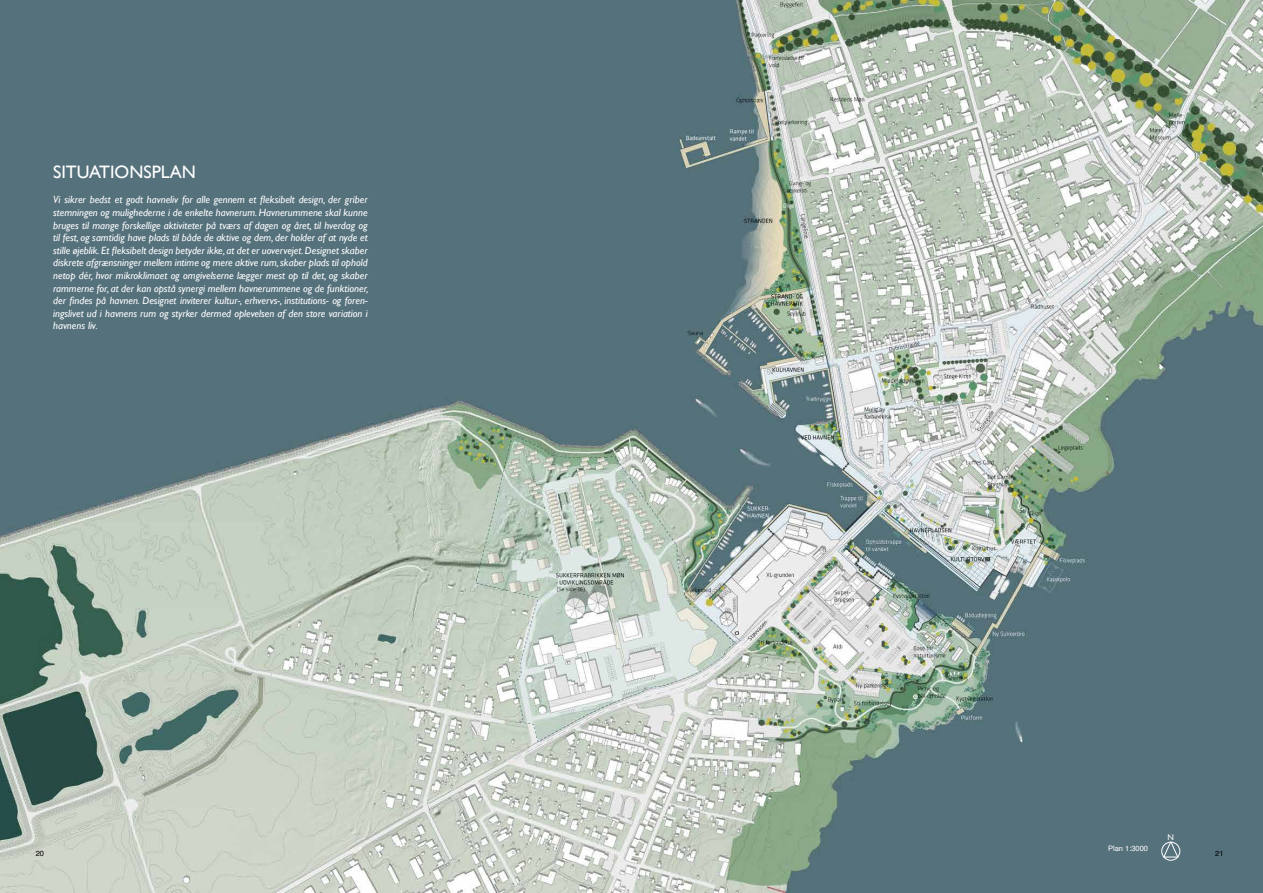
<style>
.page{position:relative;width:1263px;height:893px;background:#fff}
.page>*{position:absolute;margin:0;border:0;box-sizing:border-box;transform-origin:0 0}
.t1{font:18px "Gill Sans";color:#fff}
.t2{font:italic 10.5px/12.6px "Gill Sans";color:#fff;text-align:justify}
.t3{font:8.25px "Gill Sans";color:#fff}
.t4{font:7.5px "Helvetica";color:#fff}
.t5{font:7.5px "Helvetica";color:#000}
</style>
<div class="page">
<img style="left:0;top:0;width:1263px;height:893px">
<div style="left:1161px;top:842px;width:19px;height:19px;border:1px solid #fff;border-radius:50%"></div>
<svg style="left:1163px;top:841px;width:15px;height:17px"></svg>
<h1 class="t1" style="left:53px;top:162px;width:144px">SITUATIONSPLAN</h1>
<p class="t2" style="left:53px;top:194px;width:317px">Vi sikrer bedst et godt havneliv for alle gennem et fleksibelt design, der griber stemningen og mulighederne i de enkelte havnerum. Havnerummene skal kunne bruges til mange forskellige aktiviteter på tværs af dagen og året, til hverdag og til fest, og samtidig have plads til både de aktive og dem, der holder af at nyde et stille øjeblik. Et fleksibelt design betyder ikke, at det er uovervejet. Designet skaber diskrete afgrænsninger mellem intime og mere aktive rum, skaber plads til ophold netop dér, hvor mikroklimaet og omgivelserne lægger mest op til det, og skaber rammerne for, at der kan opstå synergi mellem havnerummene og de funktioner, der findes på havnen. Designet inviterer kultur-, erhvervs-, institutions- og foren&shy;ingslivet ud i havnens rum og styrker dermed oplevelsen af den store variation i havnens liv.</p>
<p class="t3" style="left:1167px;top:833px;width:8px">N</p>
<p class="t4" style="left:1108px;top:842px;width:42px">Plan 1:3000</p>
<p class="t5" style="left:36px;top:848px;width:10px">20</p>
<p class="t5" style="left:1215px;top:848px;width:10px">21</p>
</div>
